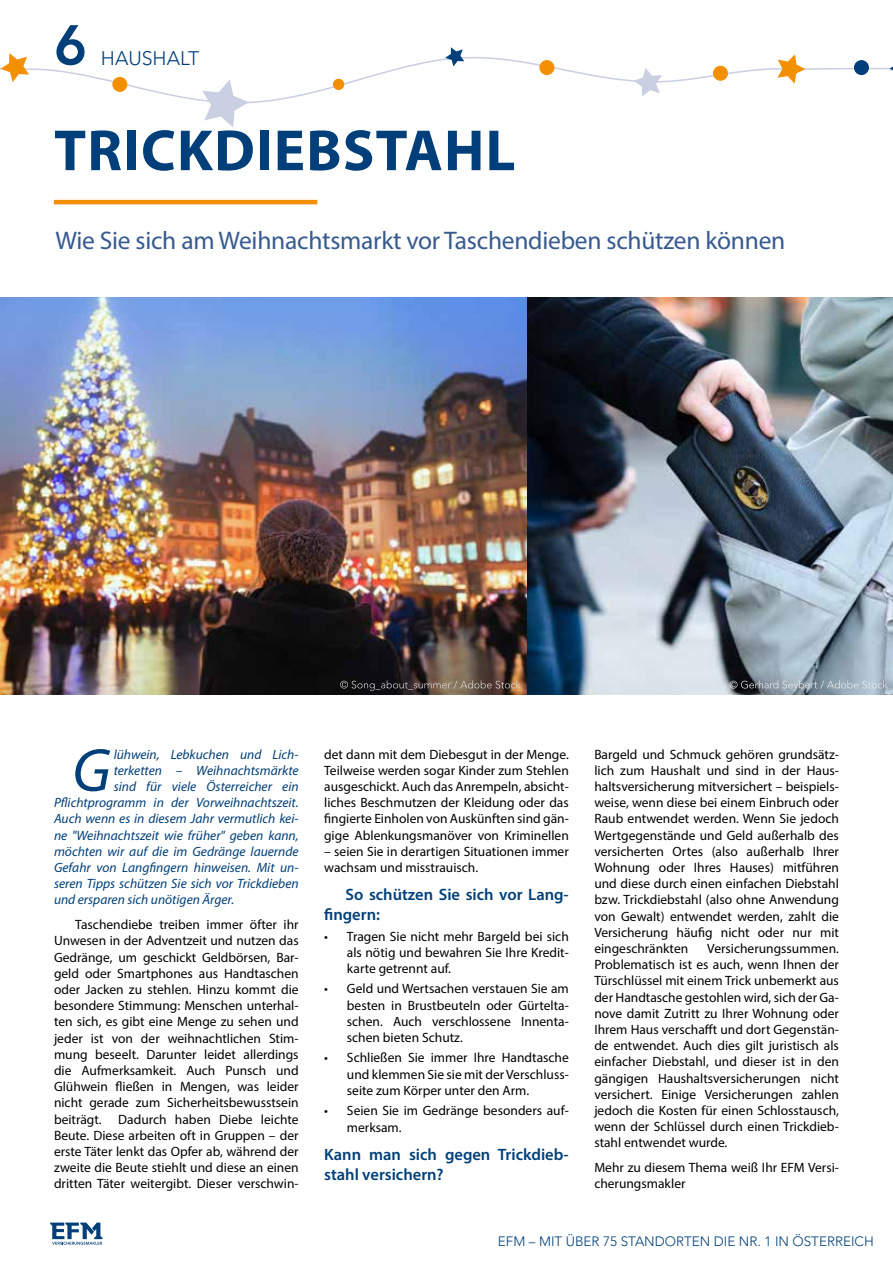
<style>
.page{position:relative;width:893px;height:1263px;background:#fff}
.page>*{position:absolute;margin:0;border:0;box-sizing:border-box;transform-origin:0 0}
.t1{font:italic 61.5px "Myriad Pro";color:#003f79}
.t2{font:700 58.5px "Myriad Pro";letter-spacing:.02em;color:#003f79}
.t3{font:800 55.8px "Avenir LT";color:#003f79}
.t4{font:25.5px "Myriad Pro";letter-spacing:-.01em;color:#375a8f}
.t5{font:300 19.5px "Avenir LT";color:#003f79}
.t6{font:600 16.5px/19.8px "Myriad Pro";color:#003f79}
.t7{font:13.5px/16.2px "Myriad Pro";color:#000;text-align:justify}
.t8{font:italic 13.5px "Myriad Pro";color:#003f79}
.t9{font:300 13.5px "Avenir LT";color:#003f79}
</style>
<div class="page">
<svg style="left:50px;top:1222px;width:52px;height:23px"></svg>
<hr style="left:54px;top:200px;width:263px;height:4px;background:#f39000">
<img style="left:0;top:298px;width:527px;height:396px">
<img style="left:527px;top:298px;width:366px;height:396px">
<svg style="left:29px;top:57px;width:860px;height:46px"></svg>
<div style="left:112px;top:77px;width:15px;height:15px;background:#f39000;border-radius:50%"></div>
<div style="left:713px;top:66px;width:15px;height:15px;background:#f39000;border-radius:50%"></div>
<div style="left:854px;top:60px;width:15px;height:15px;background:#003f79;border-radius:50%"></div>
<svg style="left:445px;top:47px;width:19px;height:19px"></svg>
<div style="left:333px;top:79px;width:11px;height:11px;background:#f39000;border-radius:50%"></div>
<div style="left:539px;top:60px;width:15px;height:15px;background:#f39000;border-radius:50%"></div>
<svg style="left:777px;top:54px;width:28px;height:30px"></svg>
<svg style="left:0;top:53px;width:29px;height:29px"></svg>
<svg style="left:889px;top:66px;width:4px;height:5px"></svg>
<svg style="left:633px;top:68px;width:29px;height:29px"></svg>
<svg style="left:202px;top:79px;width:47px;height:48px"></svg>
<svg style="left:340px;top:680px;width:181px;height:11px;background:#594c45"></svg>
<svg style="left:730px;top:680px;width:157px;height:11px;background:#8c98a2"></svg>
<h3 class="t3" style="left:54px;top:12px;width:34px">6</h3>
<h3 class="t5" style="left:101px;top:46px;width:100px">HAUSHALT</h3>
<h2 class="t2" style="left:54px;top:112px;width:463px">TRICKDIEBSTAHL</h2>
<h3 class="t4" style="left:56px;top:225px;width:731px">Wie Sie sich am Weihnachtsmarkt vor Taschendieben schützen können</h3>
<h1 class="t1" style="left:72px;top:732px;width:40px">G</h1>
<p class="t8" style="left:114px;top:746px;width:186px">lühwein, Lebkuchen und Lich-</p>
<p class="t8" style="left:114px;top:762px;width:186px">terketten – Weihnachtsmärkte</p>
<p class="t8" style="left:114px;top:778px;width:186px">sind für viele Österreicher ein</p>
<p class="t8" style="left:54px;top:794px;width:246px">Pflichtprogramm in der Vorweihnachtszeit.</p>
<p class="t8" style="left:54px;top:810px;width:246px">Auch wenn es in diesem Jahr vermutlich kei-</p>
<p class="t8" style="left:54px;top:827px;width:246px">ne "Weihnachtszeit wie früher" geben kann,</p>
<p class="t8" style="left:54px;top:843px;width:246px">möchten wir auf die im Gedränge lauernde</p>
<p class="t8" style="left:54px;top:859px;width:246px">Gefahr von Langfingern hinweisen. Mit un-</p>
<p class="t8" style="left:54px;top:875px;width:246px">seren Tipps schützen Sie sich vor Trickdieben</p>
<p class="t8" style="left:54px;top:891px;width:182px">und ersparen sich unötigen Ärger.</p>
<p class="t7" style="left:54px;top:916px;width:246px;text-indent:21px">Taschendiebe treiben immer öfter ihr Unwesen in der Adventzeit und nutzen das Gedränge, um geschickt Geldbörsen, Bar&shy;geld oder Smartphones aus Handtaschen oder Jacken zu stehlen. Hinzu kommt die besondere Stimmung: Menschen unterhal&shy;ten sich, es gibt eine Menge zu sehen und jeder ist von der weihnachtlichen Stim&shy;mung beseelt. Darunter leidet allerdings die Aufmerksamkeit. Auch Punsch und Glühwein fließen in Mengen, was leider nicht gerade zum Sicherheitsbewusstsein beiträgt. Dadurch haben Diebe leichte Beute. Diese arbeiten oft in Gruppen – der erste Täter lenkt das Opfer ab, während der zweite die Beute stiehlt und diese an einen dritten Täter weitergibt. Dieser verschwin-</p>
<p class="t7" style="left:324px;top:746px;width:246px">det dann mit dem Diebesgut in der Menge.<br>Teilweise werden sogar Kinder zum Stehlen ausgeschickt. Auch das Anrempeln, absicht&shy;liches Beschmutzen der Kleidung oder das fingierte Einholen von Auskünften sind gän&shy;gige Ablenkungsmanöver von Kriminellen</p>
<p class="t7" style="left:324px;top:843px;width:246px">– seien Sie in derartigen Situationen immer wachsam und misstrauisch.</p>
<p class="t6" style="left:324px;top:884px;width:246px;text-indent:21px">So schützen Sie sich vor Lang&shy;fingern:</p>
<p class="t7" style="left:347px;top:928px;width:223px;text-indent:-23px">• Tragen Sie nicht mehr Bargeld bei sich als nötig und bewahren Sie Ihre Kredit&shy;karte getrennt auf.</p>
<p class="t7" style="left:347px;top:980px;width:223px;text-indent:-23px">• Geld und Wertsachen verstauen Sie am besten in Brustbeuteln oder Gürtelta&shy;schen. Auch verschlossene Innenta&shy;schen bieten Schutz.</p>
<p class="t7" style="left:347px;top:1049px;width:223px;text-indent:-23px">• Schließen Sie immer Ihre Handtasche und klemmen Sie sie mit der Verschluss&shy;seite zum Körper unter den Arm.</p>
<p class="t7" style="left:347px;top:1102px;width:223px;text-indent:-23px">• Seien Sie im Gedränge besonders auf&shy;merksam.</p>
<p class="t6" style="left:324px;top:1144px;width:246px">Kann man sich gegen Trickdieb&shy;stahl versichern?</p>
<p class="t7" style="left:594px;top:746px;width:246px">Bargeld und Schmuck gehören grundsätz&shy;lich zum Haushalt und sind in der Haus&shy;haltsversicherung mitversichert – beispiels&shy;weise, wenn diese bei einem Einbruch oder Raub entwendet werden. Wenn Sie jedoch Wertgegenstände und Geld außerhalb des versicherten Ortes (also außerhalb Ihrer Wohnung oder Ihres Hauses) mitführen und diese durch einen einfachen Diebstahl bzw. Trickdiebstahl (also ohne Anwendung von Gewalt) entwendet werden, zahlt die Versicherung häufig nicht oder nur mit eingeschränkten</p>
<p class="t7" style="left:594px;top:940px;width:246px;text-indent:113px">Versicherungssummen.<br>Problematisch ist es auch, wenn Ihnen der Türschlüssel mit einem Trick unbemerkt aus der Handtasche gestohlen wird, sich der Ga&shy;nove damit Zutritt zu Ihrer Wohnung oder Ihrem Haus verschafft und dort Gegenstän&shy;de entwendet. Auch dies gilt juristisch als einfacher Diebstahl, und dieser ist in den gängigen Haushaltsversicherungen nicht versichert. Einige Versicherungen zahlen jedoch die Kosten für einen Schlosstausch, wenn der Schlüssel durch einen Trickdieb&shy;stahl entwendet wurde.</p>
<p class="t7" style="left:594px;top:1159px;width:246px">Mehr zu diesem Thema weiß Ihr EFM Versi&shy;cherungsmakler</p>
<p class="t9" style="left:498px;top:1233px;width:377px">EFM – MIT ÜBER 75 STANDORTEN DIE NR. 1 IN ÖSTERREICH</p>
</div>
